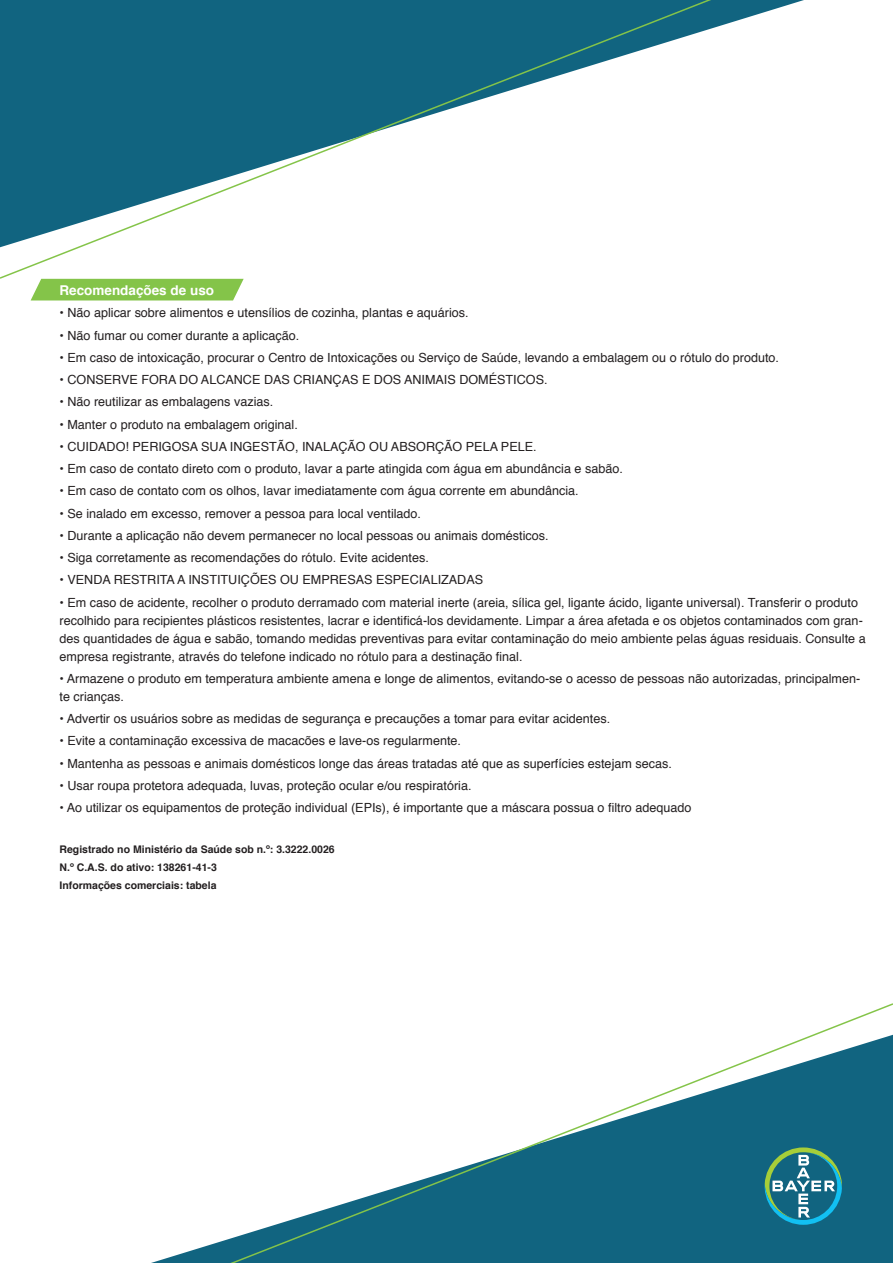
<style>
.page{position:relative;width:893px;height:1263px;background:#fff}
.page>*{position:absolute;margin:0;border:0;box-sizing:border-box;transform-origin:0 0}
.t1{font:700 13.5px "Helvetica";color:#fff}
.t2{font:12.6px/18px "Helvetica";color:#231f20}
.t3{font:700 10.5px/18px "Helvetica";color:#231f20}
</style>
<div class="page">
<div style="left:31px;top:280px;width:212px;height:20px;background:#84c449"></div>
<svg style="left:0;top:0;width:804px;height:280px"></svg>
<svg style="left:151px;top:1003px;width:742px;height:260px"></svg>
<svg style="left:765px;top:1147px;width:77px;height:78px;background:#388691"></svg>
<p class="t1" style="left:60px;top:279px;width:156px">Recomendações de uso</p>
<p class="t2" style="left:60px;top:304px;width:411px">• Não aplicar sobre alimentos e utensílios de cozinha, plantas e aquários.</p>
<p class="t2" style="left:60px;top:327px;width:241px">• Não fumar ou comer durante a aplicação.</p>
<p class="t2" style="left:60px;top:349px;width:721px">• Em caso de intoxicação, procurar o Centro de Intoxicações ou Serviço de Saúde, levando a embalagem ou o rótulo do produto.</p>
<p class="t2" style="left:60px;top:371px;width:490px">• CONSERVE FORA DO ALCANCE DAS CRIANÇAS E DOS ANIMAIS DOMÉSTICOS.</p>
<p class="t2" style="left:60px;top:393px;width:215px">• Não reutilizar as embalagens vazias.</p>
<p class="t2" style="left:60px;top:416px;width:240px">• Manter o produto na embalagem original.</p>
<p class="t2" style="left:60px;top:438px;width:479px">• CUIDADO! PERIGOSA SUA INGESTÃO, INALAÇÃO OU ABSORÇÃO PELA PELE.</p>
<p class="t2" style="left:60px;top:460px;width:565px">• Em caso de contato direto com o produto, lavar a parte atingida com água em abundância e sabão.</p>
<p class="t2" style="left:60px;top:482px;width:521px">• Em caso de contato com os olhos, lavar imediatamente com água corrente em abundância.</p>
<p class="t2" style="left:60px;top:505px;width:363px">• Se inalado em excesso, remover a pessoa para local ventilado.</p>
<p class="t2" style="left:60px;top:527px;width:491px">• Durante a aplicação não devem permanecer no local pessoas ou animais domésticos.</p>
<p class="t2" style="left:60px;top:549px;width:371px">• Siga corretamente as recomendações do rótulo. Evite acidentes.</p>
<p class="t2" style="left:60px;top:571px;width:425px">• VENDA RESTRITA A INSTITUIÇÕES OU EMPRESAS ESPECIALIZADAS</p>
<p class="t2" style="left:60px;top:594px;width:808px">• Em caso de acidente, recolher o produto derramado com material inerte (areia, sílica gel, ligante ácido, ligante universal). Transferir o produto recolhido para recipientes plásticos resistentes, lacrar e identificá-los devidamente. Limpar a área afetada e os objetos contaminados com gran&shy;des quantidades de água e sabão, tomando medidas preventivas para evitar contaminação do meio ambiente pelas águas residuais. Consulte a empresa registrante, através do telefone indicado no rótulo para a destinação final.</p>
<p class="t2" style="left:60px;top:670px;width:802px">• Armazene o produto em temperatura ambiente amena e longe de alimentos, evitando-se o acesso de pessoas não autorizadas, principalmen&shy;te crianças.</p>
<p class="t2" style="left:60px;top:710px;width:552px">• Advertir os usuários sobre as medidas de segurança e precauções a tomar para evitar acidentes.</p>
<p class="t2" style="left:60px;top:732px;width:403px">• Evite a contaminação excessiva de macacões e lave-os regularmente.</p>
<p class="t2" style="left:60px;top:755px;width:614px">• Mantenha as pessoas e animais domésticos longe das áreas tratadas até que as superfícies estejam secas.</p>
<p class="t2" style="left:60px;top:777px;width:414px">• Usar roupa protetora adequada, luvas, proteção ocular e/ou respiratória.</p>
<p class="t2" style="left:60px;top:799px;width:633px">• Ao utilizar os equipamentos de proteção individual (EPIs), é importante que a máscara possua o filtro adequado</p>
<p class="t3" style="left:60px;top:840px;width:277px">Registrado no Ministério da Saúde sob n.º: 3.3222.0026<br>N.º C.A.S. do ativo: 138261-41-3<br>Informações comerciais: tabela</p>
</div>
